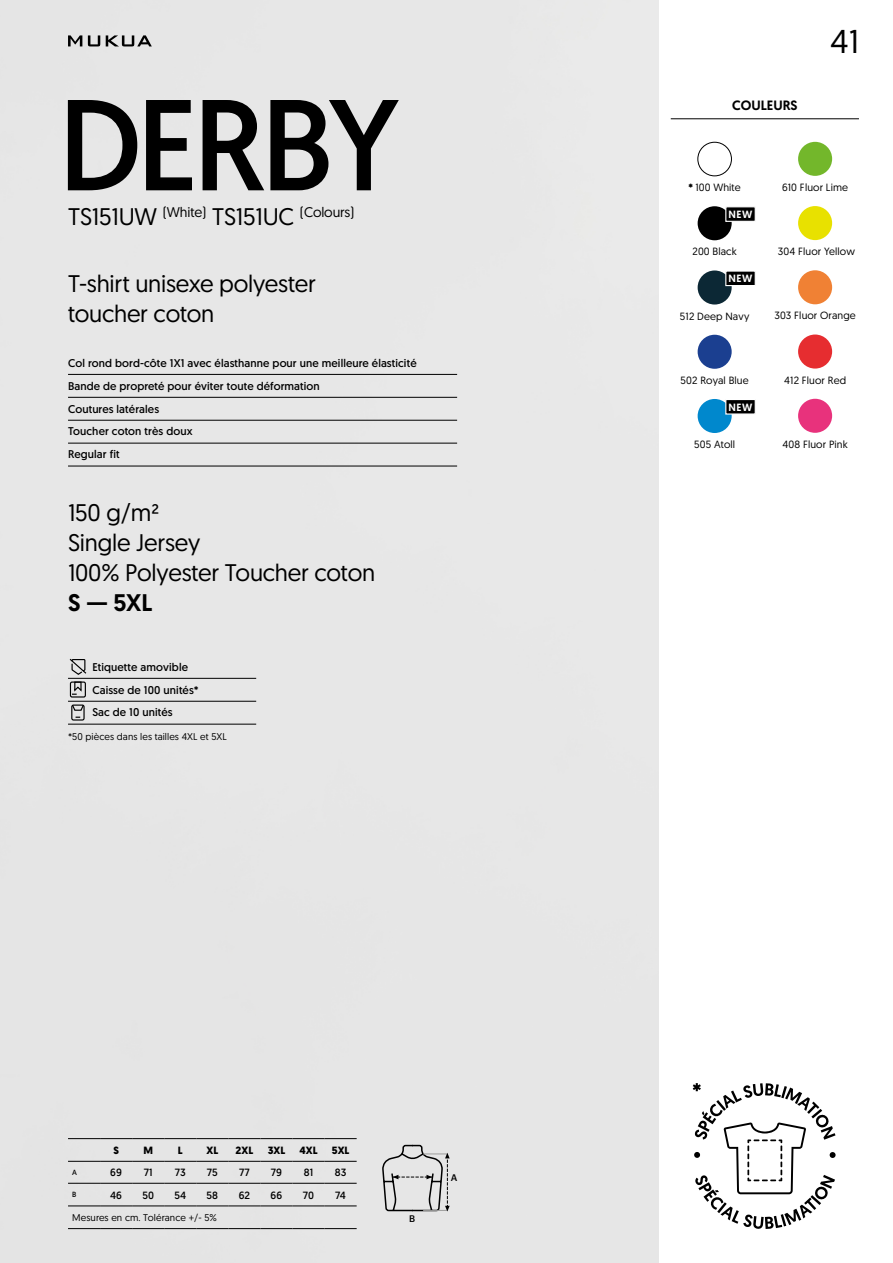
<style>
.page{position:relative;width:893px;height:1263px;background:#fff}
.page>*{position:absolute;margin:0;border:0;box-sizing:border-box;transform-origin:0 0}
.t1{font:129px "Geomanist";letter-spacing:-.04em;color:#000}
.t2{font:33px "Geomanist";color:#000}
.t3{font:24px/30px "Geomanist";letter-spacing:-.01em;color:#000}
.t4{font:500 24px "Geomanist";color:#000}
.t5{font:13.95px "Geomanist";letter-spacing:-.01em;color:#000}
.t6{font:500 13.5px "Geomanist";color:#000}
.t7{font:11.25px/23px "Geomanist";letter-spacing:.01em;color:#000}
.t8{font:10.5px "Geomanist";letter-spacing:.01em;color:#000}
.t9{font:10.5px "Geomanist";color:#000}
.t10{font:700 10.5px "Geomanist";color:#000}
.t11{font:500 10.5px "Geomanist";letter-spacing:.05em;color:#fff}
.t12{font:9.75px "Geomanist";letter-spacing:.01em;color:#000}
.t13{font:500 9.45px "Graphik";color:#000}
.t14{font:7.5px "Geomanist";color:#000}
.s1{font-size:24px}
.s2{font-weight:700}
</style>
<div class="page">
<div style="left:0;top:0;width:658px;height:1263px;background:#e7e7e7"></div>
<svg style="left:88px;top:35px;width:12px;height:11px"></svg>
<svg style="left:106px;top:35px;width:46px;height:11px"></svg>
<svg style="left:68px;top:35px;width:14px;height:11px"></svg>
<div style="left:698px;top:142px;width:34px;height:34px;border:1px solid #000;border-radius:50%"></div>
<div style="left:698px;top:335px;width:34px;height:34px;background:#1b3f90;border-radius:50%"></div>
<div style="left:698px;top:399px;width:34px;height:34px;background:#0088cd;border-radius:50%"></div>
<div style="left:698px;top:270px;width:34px;height:35px;background:#0c2835;border-radius:50%"></div>
<div style="left:798px;top:206px;width:34px;height:34px;background:#e8e100;border-radius:50%"></div>
<div style="left:798px;top:270px;width:34px;height:34px;background:#f08134;border-radius:50%"></div>
<div style="left:798px;top:334px;width:34px;height:35px;background:#e62d30;border-radius:50%"></div>
<div style="left:798px;top:142px;width:34px;height:34px;background:#73b72b;border-radius:50%"></div>
<div style="left:698px;top:206px;width:34px;height:34px;background:#000;border-radius:50%"></div>
<div style="left:798px;top:399px;width:34px;height:34px;background:#e8327c;border-radius:50%"></div>
<svg style="left:725px;top:271px;width:31px;height:16px"></svg>
<svg style="left:725px;top:400px;width:31px;height:15px"></svg>
<svg style="left:725px;top:206px;width:31px;height:16px"></svg>
<svg style="left:381px;top:1144px;width:69px;height:68px;background:#c8c8c8"></svg>
<hr style="left:671px;top:119px;width:188px;height:1px;background:#000">
<hr style="left:68px;top:374px;width:389px;height:1px;background:#000">
<hr style="left:68px;top:397px;width:389px;height:1px;background:#000">
<hr style="left:68px;top:420px;width:389px;height:1px;background:#000">
<hr style="left:68px;top:443px;width:389px;height:1px;background:#000">
<hr style="left:68px;top:466px;width:389px;height:1px;background:#000">
<hr style="left:68px;top:678px;width:188px;height:1px;background:#000">
<hr style="left:68px;top:701px;width:188px;height:1px;background:#000">
<hr style="left:68px;top:724px;width:188px;height:1px;background:#000">
<div style="left:70px;top:681px;width:16px;height:16px;border:1px solid #000;border-radius:2px"></div>
<svg style="left:68px;top:657px;width:20px;height:38px"></svg>
<div style="left:71px;top:704px;width:14px;height:16px;border:1px solid #000;border-radius:2px"></div>
<svg style="left:71px;top:703px;width:14px;height:8px"></svg>
<hr style="left:68px;top:1183px;width:32px;height:1px;background:#000">
<hr style="left:68px;top:1138px;width:32px;height:1px;background:#000">
<hr style="left:100px;top:1138px;width:32px;height:1px;background:#000">
<hr style="left:132px;top:1138px;width:32px;height:1px;background:#000">
<hr style="left:164px;top:1138px;width:32px;height:1px;background:#000">
<hr style="left:196px;top:1138px;width:32px;height:1px;background:#000">
<hr style="left:228px;top:1138px;width:32px;height:1px;background:#000">
<hr style="left:260px;top:1138px;width:33px;height:1px;background:#000">
<hr style="left:293px;top:1138px;width:32px;height:1px;background:#000">
<hr style="left:325px;top:1138px;width:32px;height:1px;background:#000">
<hr style="left:68px;top:1161px;width:32px;height:1px;background:#000">
<hr style="left:100px;top:1161px;width:32px;height:1px;background:#000">
<hr style="left:132px;top:1161px;width:32px;height:1px;background:#000">
<hr style="left:164px;top:1161px;width:32px;height:1px;background:#000">
<hr style="left:196px;top:1161px;width:32px;height:1px;background:#000">
<hr style="left:228px;top:1161px;width:32px;height:1px;background:#000">
<hr style="left:260px;top:1161px;width:33px;height:1px;background:#000">
<hr style="left:293px;top:1161px;width:32px;height:1px;background:#000">
<hr style="left:325px;top:1161px;width:32px;height:1px;background:#000">
<hr style="left:100px;top:1183px;width:32px;height:1px;background:#000">
<hr style="left:132px;top:1183px;width:32px;height:1px;background:#000">
<hr style="left:164px;top:1183px;width:32px;height:1px;background:#000">
<hr style="left:196px;top:1183px;width:32px;height:1px;background:#000">
<hr style="left:228px;top:1183px;width:32px;height:1px;background:#000">
<hr style="left:260px;top:1183px;width:33px;height:1px;background:#000">
<hr style="left:293px;top:1183px;width:32px;height:1px;background:#000">
<hr style="left:325px;top:1183px;width:32px;height:1px;background:#000">
<hr style="left:68px;top:1206px;width:32px;height:1px;background:#000">
<hr style="left:100px;top:1206px;width:32px;height:1px;background:#000">
<hr style="left:132px;top:1206px;width:32px;height:1px;background:#000">
<hr style="left:164px;top:1206px;width:32px;height:1px;background:#000">
<hr style="left:196px;top:1206px;width:32px;height:1px;background:#000">
<hr style="left:228px;top:1206px;width:32px;height:1px;background:#000">
<hr style="left:260px;top:1206px;width:33px;height:1px;background:#000">
<hr style="left:293px;top:1206px;width:32px;height:1px;background:#000">
<hr style="left:325px;top:1206px;width:32px;height:1px;background:#000">
<hr style="left:68px;top:1228px;width:32px;height:1px;background:#000">
<hr style="left:100px;top:1228px;width:32px;height:1px;background:#000">
<hr style="left:132px;top:1228px;width:32px;height:1px;background:#000">
<hr style="left:164px;top:1228px;width:32px;height:1px;background:#000">
<hr style="left:196px;top:1228px;width:32px;height:1px;background:#000">
<hr style="left:228px;top:1228px;width:32px;height:1px;background:#000">
<hr style="left:260px;top:1228px;width:33px;height:1px;background:#000">
<hr style="left:293px;top:1228px;width:32px;height:1px;background:#000">
<hr style="left:325px;top:1228px;width:32px;height:1px;background:#000">
<svg style="left:693px;top:1083px;width:143px;height:146px"></svg>
<h1 class="t1" style="left:58px;top:76px;width:343px">DERBY</h1>
<p class="t5" style="left:68px;top:205px;width:288px"><span class="s1">TS151UW</span> (White) <span class="s1">TS151UC</span> (Colours)</p>
<h3 class="t3" style="left:68px;top:269px;width:249px">T-shirt unisexe polyester toucher coton</h3>
<p class="t7" style="left:68px;top:351px;width:350px">Col rond bord-côte 1X1 avec élasthanne pour une meilleure élasticité Bande de propreté pour éviter toute déformation<br>Coutures latérales<br>Toucher coton très doux<br>Regular fit</p>
<h3 class="t3" style="left:68px;top:498px;width:309px">150 g/m²<br>Single Jersey<br>100% Polyester Toucher coton</h3>
<h3 class="t4" style="left:68px;top:592px;width:86px">S — 5XL</h3>
<p class="t7" style="left:92px;top:655px;width:108px">Etiquette amovible<br>Caisse de 100 unités*<br>Sac de 10 unités</p>
<p class="t12" style="left:68px;top:732px;width:160px">*50 pièces dans les tailles 4XL et 5XL</p>
<p class="t10" style="left:113px;top:1146px;width:7px">S</p>
<p class="t10" style="left:143px;top:1146px;width:11px">M</p>
<p class="t10" style="left:178px;top:1146px;width:6px">L</p>
<p class="t10" style="left:206px;top:1146px;width:13px">XL</p>
<p class="t10" style="left:236px;top:1146px;width:19px">2XL</p>
<p class="t10" style="left:268px;top:1146px;width:19px">3XL</p>
<p class="t10" style="left:300px;top:1146px;width:20px">4XL</p>
<p class="t10" style="left:332px;top:1146px;width:19px">5XL</p>
<p class="t14" style="left:72px;top:1168px;width:6px">A</p>
<p class="t9" style="left:110px;top:1167px;width:13px">69</p>
<p class="t9" style="left:144px;top:1167px;width:10px">71</p>
<p class="t9" style="left:175px;top:1167px;width:12px">73</p>
<p class="t9" style="left:207px;top:1167px;width:12px">75</p>
<p class="t9" style="left:239px;top:1167px;width:12px">77</p>
<p class="t9" style="left:271px;top:1167px;width:13px">79</p>
<p class="t9" style="left:304px;top:1167px;width:11px">81</p>
<p class="t9" style="left:335px;top:1167px;width:13px">83</p>
<p class="t14" style="left:72px;top:1191px;width:6px">B</p>
<p class="t9" style="left:110px;top:1189px;width:13px">46</p>
<p class="t9" style="left:142px;top:1189px;width:13px">50</p>
<p class="t9" style="left:174px;top:1189px;width:13px">54</p>
<p class="t9" style="left:207px;top:1189px;width:13px">58</p>
<p class="t9" style="left:239px;top:1189px;width:13px">62</p>
<p class="t9" style="left:271px;top:1189px;width:13px">66</p>
<p class="t9" style="left:303px;top:1189px;width:13px">70</p>
<p class="t9" style="left:335px;top:1189px;width:12px">74</p>
<p class="t12" style="left:72px;top:1212px;width:146px">Mesures en cm. Tolérance +/- 5%</p>
<p class="t13" style="left:409px;top:1213px;width:8px">B</p>
<p class="t13" style="left:451px;top:1172px;width:8px">A</p>
<p class="t6" style="left:732px;top:99px;width:67px">COULEURS</p>
<h2 class="t2" style="left:830px;top:23px;width:30px">41</h2>
<p class="t8" style="left:688px;top:182px;width:54px"><span class="s2">*</span> 100 White</p>
<p class="t11" style="left:729px;top:210px;width:25px">NEW</p>
<p class="t8" style="left:692px;top:246px;width:46px">200 Black</p>
<p class="t11" style="left:729px;top:274px;width:25px">NEW</p>
<p class="t8" style="left:680px;top:310px;width:71px">512 Deep Navy</p>
<p class="t8" style="left:681px;top:375px;width:70px">502 Royal Blue</p>
<p class="t11" style="left:729px;top:402px;width:25px">NEW</p>
<p class="t8" style="left:694px;top:439px;width:42px">505 Atoll</p>
<p class="t8" style="left:782px;top:182px;width:68px">610 Fluor Lime</p>
<p class="t8" style="left:778px;top:246px;width:79px">304 Fluor Yellow</p>
<p class="t8" style="left:774px;top:310px;width:83px">303 Fluor Orange</p>
<p class="t8" style="left:784px;top:374px;width:64px">412 Fluor Red</p>
<p class="t8" style="left:782px;top:439px;width:67px">408 Fluor Pink</p>
</div>
